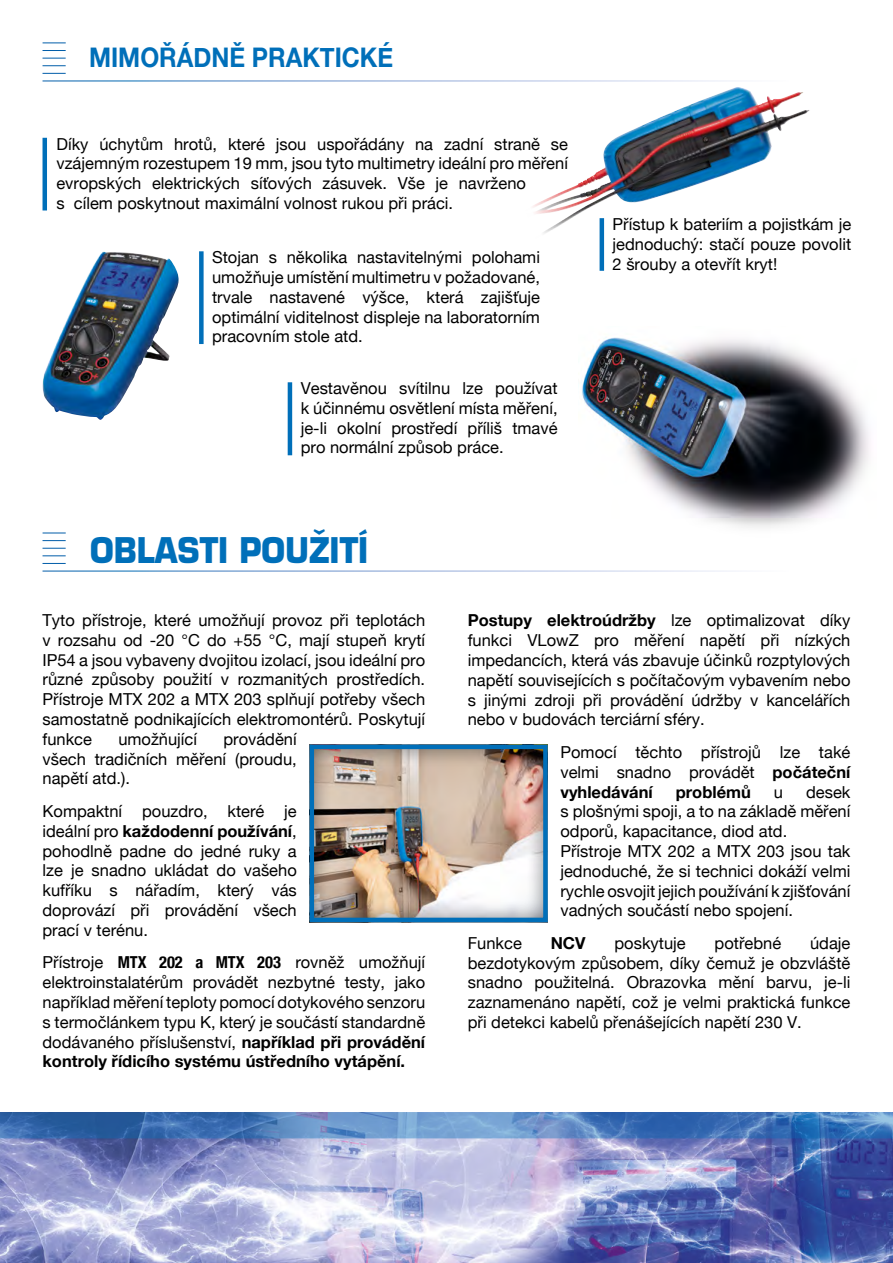
<style>
.page{position:relative;width:893px;height:1263px;background:#fff}
.page>*{position:absolute;margin:0;border:0;box-sizing:border-box;transform-origin:0 0}
.t1{font:700 34.5px "Eurostile LT Std";color:#006fb9;scale:.9 1}
.t2{font:700 27px "Helvetica Neue";color:#006fb9;scale:.9 1}
.t3{font:16.5px/19.8px "Helvetica Neue";color:#000;text-align:justify}
.t4{font:700 16.5px "Helvetica Neue";color:#000}
.s1{font-weight:700}
.s2{font-weight:700;font-stretch:condensed}
</style>
<div class="page">
<svg style="left:43px;top:50px;width:23px;height:1px"></svg>
<svg style="left:43px;top:58px;width:23px;height:1px"></svg>
<svg style="left:43px;top:65px;width:23px;height:1px"></svg>
<svg style="left:43px;top:73px;width:23px;height:1px"></svg>
<svg style="left:43px;top:43px;width:23px;height:1px"></svg>
<svg style="left:43px;top:540px;width:23px;height:1px"></svg>
<svg style="left:43px;top:548px;width:23px;height:1px"></svg>
<svg style="left:43px;top:555px;width:23px;height:1px"></svg>
<svg style="left:43px;top:563px;width:23px;height:1px"></svg>
<svg style="left:43px;top:533px;width:23px;height:1px"></svg>
<img style="left:533px;top:88px;width:200px;height:125px">
<img style="left:43px;top:252px;width:136px;height:168px">
<img style="left:581px;top:337px;width:289px;height:191px">
<hr style="left:43px;top:138px;width:4px;height:72px;background:#006fb9">
<div style="left:199px;top:251px;width:5px;height:93px;background:#006fb9"></div>
<hr style="left:600px;top:218px;width:4px;height:53px;background:#006fb9">
<img style="left:0;top:1138px;width:893px;height:125px">
<svg style="left:0;top:1112px;width:893px;height:26px;background:#4c7dba"></svg>
<hr style="left:288px;top:382px;width:4px;height:73px;background:#006fb9">
<div style="left:295px;top:734px;width:265px;height:189px;background:#000;opacity:.75"></div>
<div style="left:310px;top:745px;width:238px;height:177px;border:4px solid #006fb9"></div>
<p class="t2" style="left:89px;top:36px;width:339px">MIMOŘÁDNĚ PRAKTICKÉ</p>
<p class="t3" style="left:56px;top:135px;width:513px;text-align:left">Díky úchytům hrotů, které jsou uspořádány na zadní straně se vzájemným rozestupem 19 mm, jsou tyto multimetry ideální pro měření evropských elektrických síťových zásuvek. Vše je navrženo<br>s cílem poskytnout maximální volnost rukou při práci.</p>
<p class="t3" style="left:212px;top:248px;width:329px">Stojan s několika nastavitelnými polohami umožňuje umístění multimetru v požadované, trvale nastavené výšce, která zajišťuje optimální viditelnost displeje na laboratorním pracovním stole atd.</p>
<p class="t3" style="left:301px;top:379px;width:258px">Vestavěnou svítilnu lze používat k účinnému osvětlení místa měření, je-li okolní prostředí příliš tmavé pro normální způsob práce.</p>
<p class="t1" style="left:90px;top:529px;width:310px">OBLASTI POUŽITÍ</p>
<p class="t3" style="left:613px;top:215px;width:240px">Přístup k bateriím a pojistkám je jednoduchý: stačí pouze povolit 2 šrouby a otevřít kryt!</p>
<p class="t3" style="left:43px;top:611px;width:384px">Tyto přístroje, které umožňují provoz při teplotách v rozsahu od -20 °C do +55 °C, mají stupeň krytí IP54 a jsou vybaveny dvojitou izolací, jsou ideální pro různé způsoby použití v rozmanitých prostředích.<br>Přístroje MTX 202 a MTX 203 splňují potřeby všech samostatně podnikajících elektromontérů. Poskytují funkce</p>
<p class="t3" style="left:43px;top:730px;width:256px;text-indent:181px">provádění všech tradičních měření (proudu, napětí atd.).</p>
<p class="t3" style="left:43px;top:802px;width:256px">Kompaktní pouzdro, které je ideální pro <span class="s1">každodenní používání</span>, pohodlně padne do jedné ruky a lze je snadno ukládat do vašeho kufříku s nářadím, který vás doprovází při provádění všech prací v terénu.</p>
<p class="t3" style="left:43px;top:953px;width:384px">Přístroje <span class="s2">MTX 202 a MTX 203</span> rovněž umožňují elektroinstalatérům provádět nezbytné testy, jako například měření teploty pomocí dotykového senzoru s termočlánkem typu K, který je součástí standardně dodávaného příslušenství, <span class="s1">například při provádění kontroly řídicího systému ústředního vytápění.</span></p>
<p class="t3" style="left:118px;top:730px;width:80px">umožňující</p>
<p class="t3" style="left:468px;top:611px;width:384px"><span class="s1">Postupy elektroúdržby</span> lze optimalizovat díky funkci VLowZ pro měření napětí při nízkých impedancích, která vás zbavuje účinků rozptylových napětí souvisejících s počítačovým vybavením nebo s jinými zdroji při provádění údržby v kancelářích nebo v budovách terciární sféry.</p>
<p class="t3" style="left:560px;top:743px;width:291px">Pomocí těchto přístrojů lze také velmi snadno provádět <span class="s1">počáteční vyhledávání</span></p>
<p class="t4" style="left:676px;top:779px;width:77px">problémů</p>
<p class="t3" style="left:774px;top:783px;width:11px">u</p>
<p class="t3" style="left:560px;top:783px;width:291px;text-indent:246px">desek s plošnými spoji, a to na základě měření odporů, kapacitance, diod atd.</p>
<p class="t3" style="left:560px;top:842px;width:291px">Přístroje MTX 202 a MTX 203 jsou tak jednoduché, že si technici dokáží velmi rychle osvojit jejich používání k zjišťování vadných součástí nebo spojení.</p>
<p class="t3" style="left:468px;top:934px;width:56px">Funkce</p>
<p class="t4" style="left:551px;top:930px;width:36px">NCV</p>
<p class="t3" style="left:614px;top:934px;width:73px">poskytuje</p>
<p class="t3" style="left:715px;top:934px;width:68px">potřebné</p>
<p class="t3" style="left:468px;top:934px;width:384px;text-indent:342px">údaje bezdotykovým způsobem, díky čemuž je obzvláště snadno použitelná. Obrazovka mění barvu, je-li zaznamenáno napětí, což je velmi praktická funkce při detekci kabelů přenášejících napětí 230 V.</p>
</div>
